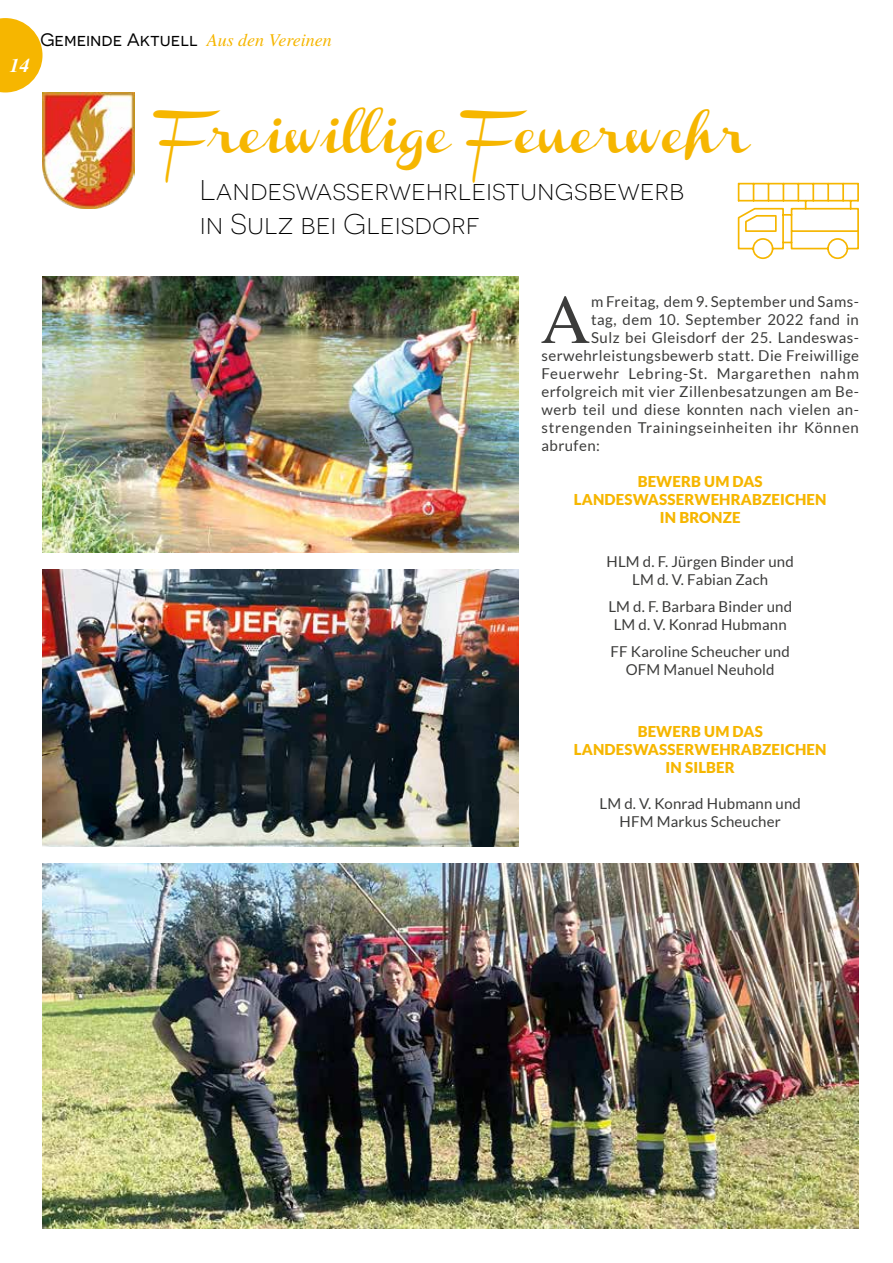
<style>
.page{position:relative;width:893px;height:1263px;background:#fff}
.page>*{position:absolute;margin:0;border:0;box-sizing:border-box;transform-origin:0 0}
.t1{font:69.45px "Te X Gyre Termes";color:#3c3c3b}
.t2{font:36.9px "Channel Slanted 1";color:#f6b600}
.t3{font:300 28.5px/34.2px "Novecentosanswide";color:#000}
.t4{font:italic 700 19.5px "Te X Gyre Termes";color:#fff}
.t5{font:18px "Novecentosanswide";color:#000}
.t6{font:15px "Lato";letter-spacing:.03em;color:#3c3c3b}
.t7{font:15px/18px "Lato";letter-spacing:.01em;color:#3c3c3b;text-align:center}
.t8{font:900 15px/18px "Lato";letter-spacing:.01em;color:#f6b600;text-align:center}
.t9{font:15px "Lato";letter-spacing:.05em;color:#3c3c3b}
.s1{font-family:"Te X Gyre Termes";font-style:italic;color:#f6b600}
</style>
<div class="page">
<svg style="left:0;top:18px;width:43px;height:74px"></svg>
<img style="left:43px;top:93px;width:92px;height:115px">
<svg style="left:737px;top:182px;width:122px;height:78px"></svg>
<img style="left:43px;top:863px;width:816px;height:366px">
<img style="left:43px;top:276px;width:476px;height:277px">
<img style="left:43px;top:570px;width:476px;height:276px">
<h3 class="t4" style="left:10px;top:51px;width:21px">14</h3>
<p class="t5" style="left:40px;top:29px;width:293px">Gemeinde Aktuell <span class="s1">Aus den Vereinen</span></p>
<h2 class="t2" style="left:165px;top:119px;width:585px">Freiwillige Feuerwehr</h2>
<h3 class="t3" style="left:200px;top:173px;width:486px">Landeswasserwehrleistungsbewerb in Sulz bei Gleisdorf</h3>
<h1 class="t1" style="left:540px;top:270px;width:52px">A</h1>
<p class="t6" style="left:591px;top:293px;width:269px">m Freitag, dem 9. September und Sams-</p>
<p class="t6" style="left:591px;top:311px;width:269px">tag, dem 10. September 2022 fand in</p>
<p class="t6" style="left:591px;top:329px;width:269px">Sulz bei Gleisdorf der 25. Landeswas-</p>
<p class="t6" style="left:541px;top:347px;width:319px">serwehrleistungsbewerb statt. Die Freiwillige</p>
<p class="t9" style="left:541px;top:365px;width:319px">Feuerwehr Lebring-St. Margarethen nahm</p>
<p class="t6" style="left:541px;top:383px;width:319px">erfolgreich mit vier Zillenbesatzungen am Be-</p>
<p class="t6" style="left:541px;top:401px;width:319px">werb teil und diese konnten nach vielen an-</p>
<p class="t9" style="left:541px;top:419px;width:319px">strengenden Trainingseinheiten ihr Können</p>
<p class="t6" style="left:541px;top:437px;width:60px">abrufen:</p>
<p class="t8" style="left:574px;top:472px;width:254px">BEWERB UM DAS<br>LANDESWASSERWEHRABZEICHEN<br>IN BRONZE</p>
<p class="t7" style="left:607px;top:553px;width:189px">HLM d. F. Jürgen Binder und<br>LM d. V. Fabian Zach</p>
<p class="t7" style="left:608px;top:597px;width:185px">LM d. F. Barbara Binder und<br>LM d. V. Konrad Hubmann</p>
<p class="t7" style="left:611px;top:642px;width:181px">FF Karoline Scheucher und<br>OFM Manuel Neuhold</p>
<p class="t8" style="left:574px;top:722px;width:254px">BEWERB UM DAS<br>LANDESWASSERWEHRABZEICHEN<br>IN SILBER</p>
<p class="t7" style="left:599px;top:794px;width:203px">LM d. V. Konrad Hubmann und<br>HFM Markus Scheucher</p>
</div>
